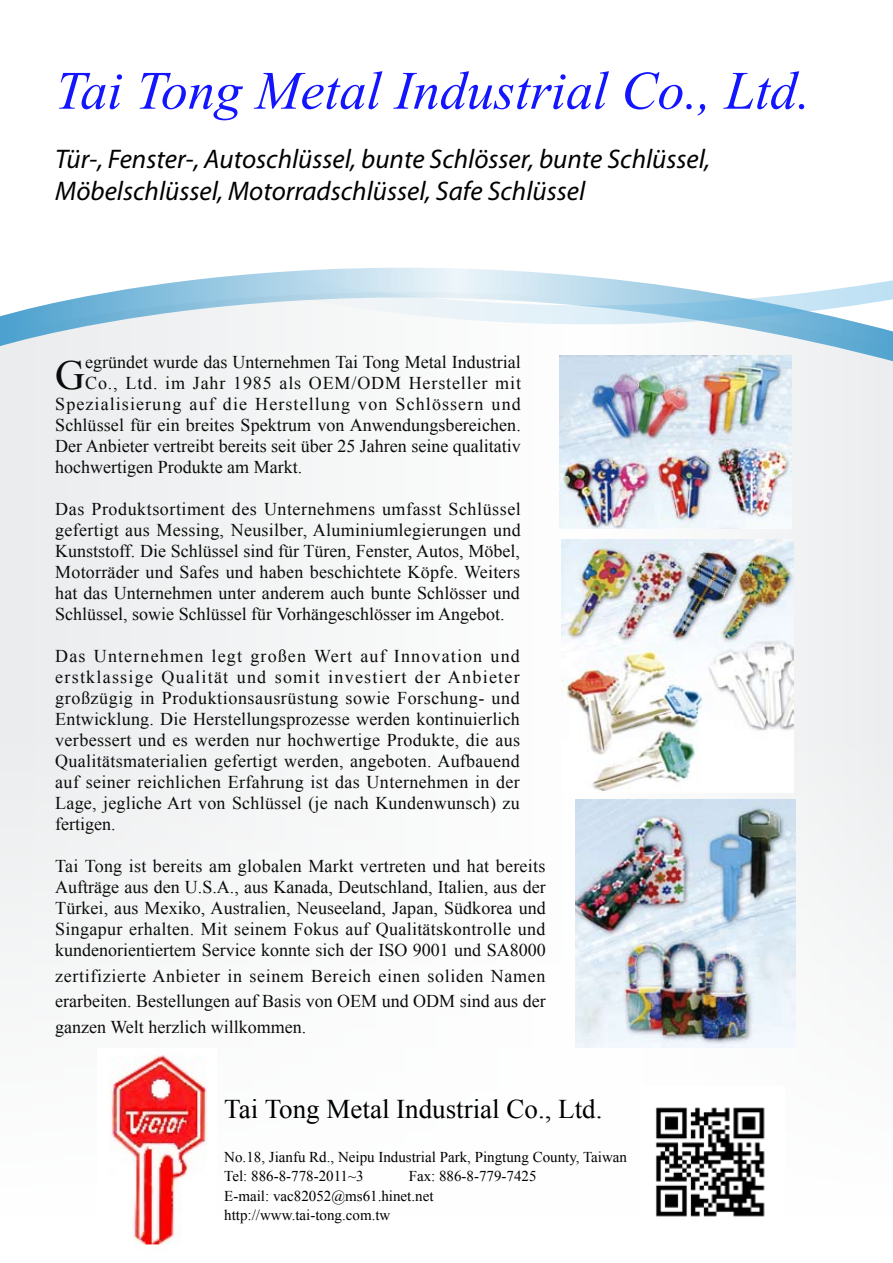
<style>
.page{position:relative;width:893px;height:1263px;background:#fff}
.page>*{position:absolute;margin:0;border:0;box-sizing:border-box;transform-origin:0 0}
.t1{font:italic 54px "Times New Roman";color:#1315ff}
.t2{font:41.4px "Times New Roman";color:#0b0b0b}
.t3{font:italic 27px/32.4px "Myriad Pro";color:#000}
.t4{font:27px "Times New Roman";color:#000}
.t5{font:18px/21px "Times New Roman";color:#0b0b0b;text-align:justify}
.t6{font:18px "Times New Roman";letter-spacing:.06em;color:#0b0b0b}
.t7{font:18px "Times New Roman";letter-spacing:.05em;color:#0b0b0b}
.t8{font:15px/19.5px "Times New Roman";color:#000}
</style>
<div class="page">
<svg style="left:0;top:365px;width:893px;height:348px;fill:#f2f3f4"></svg>
<svg style="left:0;top:272px;width:893px;height:93px;fill:#f2f3f4"></svg>
<svg style="left:276px;top:267px;width:617px;height:59px"></svg>
<img style="left:560px;top:355px;width:231px;height:174px">
<img style="left:561px;top:539px;width:233px;height:253px">
<img style="left:575px;top:799px;width:220px;height:248px">
<img style="left:109px;top:1055px;width:98px;height:190px">
<img style="left:655px;top:1107px;width:110px;height:110px">
<h1 class="t1" style="left:55px;top:53px;width:757px">Tai Tong Metal Industrial Co., Ltd.</h1>
<h3 class="t3" style="left:55px;top:142px;width:656px">Tür-, Fenster-, Autoschlüssel, bunte Schlösser, bunte Schlüssel,<br>Möbelschlüssel, Motorradschlüssel, Safe Schlüssel</h3>
<h2 class="t2" style="left:55px;top:347px;width:31px">G</h2>
<p class="t5" style="left:85px;top:351px;width:437px">egründet wurde das Unternehmen Tai Tong Metal Industrial</p>
<p class="t7" style="left:85px;top:371px;width:437px">Co., Ltd. im Jahr 1985 als OEM/ODM Hersteller mit</p>
<p class="t6" style="left:55px;top:392px;width:467px">Spezialisierung auf die Herstellung von Schlössern und</p>
<p class="t5" style="left:55px;top:414px;width:467px">Schlüssel für ein breites Spektrum von Anwendungsbereichen.</p>
<p class="t5" style="left:55px;top:435px;width:467px">Der Anbieter vertreibt bereits seit über 25 Jahren seine qualitativ</p>
<p class="t5" style="left:55px;top:456px;width:248px">hochwertigen Produkte am Markt.</p>
<p class="t5" style="left:55px;top:498px;width:467px">Das Produktsortiment des Unternehmens umfasst Schlüssel gefertigt aus Messing, Neusilber, Aluminiumlegierungen und Kunststoff. Die Schlüssel sind für Türen, Fenster, Autos, Möbel, Motorräder und Safes und haben beschichtete Köpfe. Weiters hat das Unternehmen unter anderem auch bunte Schlösser und Schlüssel, sowie Schlüssel für Vorhängeschlösser im Angebot.</p>
<p class="t5" style="left:55px;top:645px;width:466px">Das Unternehmen legt großen Wert auf Innovation und erstklassige Qualität und somit investiert der Anbieter großzügig in Produktionsausrüstung sowie Forschung- und Entwicklung. Die Herstellungsprozesse werden kontinuierlich verbessert und es werden nur hochwertige Produkte, die aus Qualitätsmaterialien gefertigt werden, angeboten. Aufbauend auf seiner reichlichen Erfahrung ist das Unternehmen in der Lage, jegliche Art von Schlüssel (je nach Kundenwunsch) zu fertigen.</p>
<p class="t5" style="left:55px;top:855px;width:492px">Tai Tong ist bereits am globalen Markt vertreten und hat bereits Aufträge aus den U.S.A., aus Kanada, Deutschland, Italien, aus der Türkei, aus Mexiko, Australien, Neuseeland, Japan, Südkorea und Singapur erhalten. Mit seinem Fokus auf Qualitätskontrolle und kundenorientiertem Service konnte sich der ISO 9001 und SA8000</p>
<p class="t5" style="left:55px;top:963px;width:492px;line-height:25.5px">zertifizierte Anbieter in seinem Bereich einen soliden Namen erarbeiten. Bestellungen auf Basis von OEM und ODM sind aus der ganzen Welt herzlich willkommen.</p>
<h3 class="t4" style="left:224px;top:1091px;width:380px">Tai Tong Metal Industrial Co., Ltd.</h3>
<p class="t8" style="left:224px;top:1147px;width:404px">No.18, Jianfu Rd., Neipu Industrial Park, Pingtung County, Taiwan<br>Tel: 886-8-778-2011~3</p>
<p class="t8" style="left:224px;top:1166px;width:314px;text-indent:184px">Fax: 886-8-779-7425<br>E-mail: vac82052@ms61.hinet.net http://www.tai-tong.com.tw</p>
</div>
